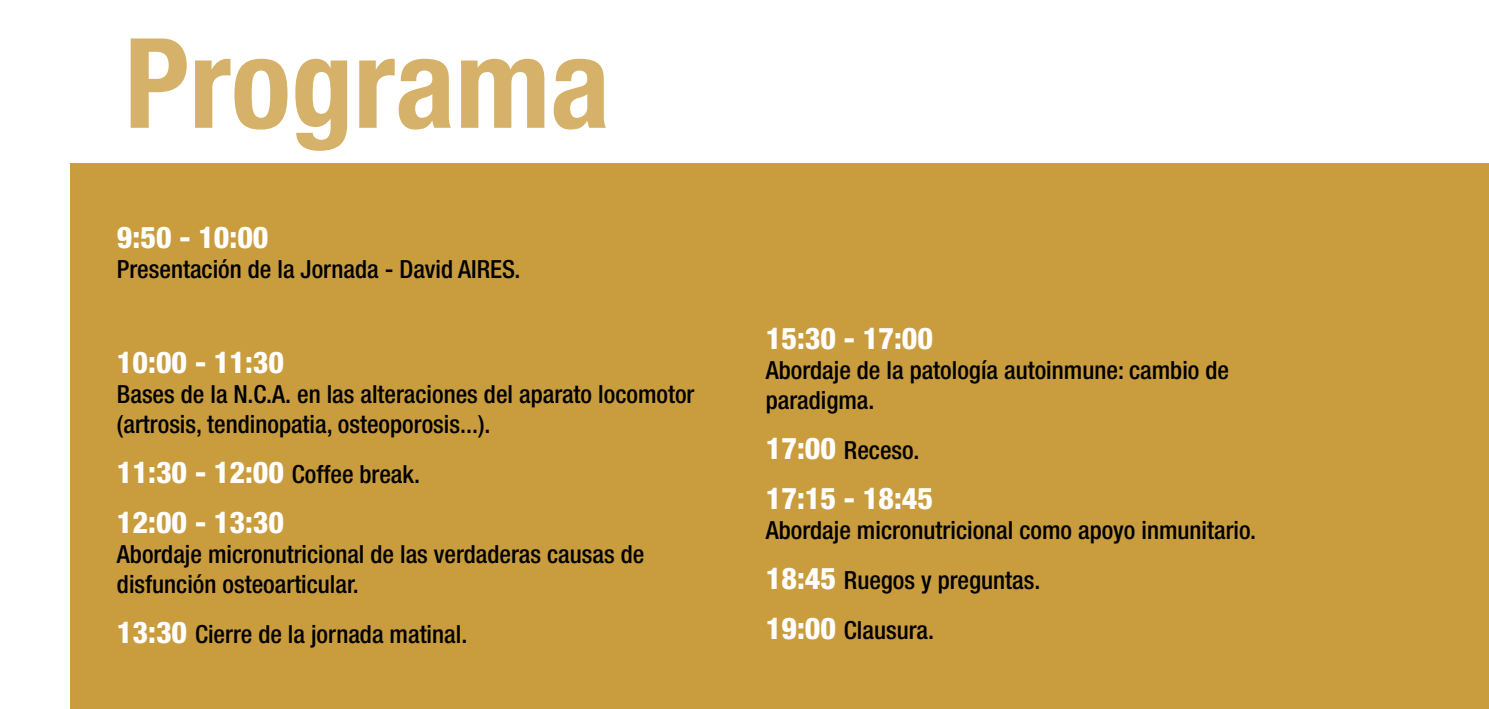
<style>
.page{position:relative;width:1489px;height:709px;background:#fff}
.page>*{position:absolute;margin:0;border:0;box-sizing:border-box;transform-origin:0 0}
.t1{font:700 condensed 125px "Helvetica Neue";color:#d6b169}
.t2{font:800 condensed 30px "Helvetica Neue";color:#fff}
.t3{font:500 condensed 25px/30px "Helvetica Neue";color:#000}
.s1{font-weight:800;font-size:30px;color:#fff}
</style>
<div class="page">
<div style="left:71px;top:164px;width:1417px;height:545px;background:#c99c3e"></div>
<h1 class="t1" style="left:124px;top:8px;width:487px">Programa</h1>
<p class="t2" style="left:117px;top:219px;width:153px">9:50 - 10:00</p>
<p class="t3" style="left:117px;top:254px;width:405px">Presentación de la Jornada - David AIRES.</p>
<p class="t2" style="left:117px;top:343px;width:169px">10:00 - 11:30</p>
<p class="t3" style="left:117px;top:378px;width:579px">Bases de la N.C.A. en las alteraciones del aparato locomotor (artrosis, tendinopatia, osteoporosis...).</p>
<p class="t3" style="left:117px;top:458px;width:304px"><span class="s1">11:30 - 12:00</span> Coffee break.</p>
<p class="t2" style="left:117px;top:504px;width:169px">12:00 - 13:30</p>
<p class="t3" style="left:117px;top:539px;width:529px">Abordaje micronutricional de las verdaderas causas de disfunción osteoarticular.</p>
<p class="t3" style="left:117px;top:619px;width:352px"><span class="s1">13:30</span> Cierre de la jornada matinal.</p>
<p class="t2" style="left:765px;top:319px;width:169px">15:30 - 17:00</p>
<p class="t3" style="left:765px;top:354px;width:464px">Abordaje de la patología autoinmune: cambio de paradigma.</p>
<p class="t3" style="left:765px;top:434px;width:155px"><span class="s1">17:00</span> Receso.</p>
<p class="t2" style="left:765px;top:480px;width:169px">17:15 - 18:45</p>
<p class="t3" style="left:765px;top:505px;width:492px;line-height:50.2px">Abordaje micronutricional como apoyo inmunitario.<br><span class="s1">18:45</span> Ruegos y preguntas.<br><span class="s1">19:00</span> Clausura.</p>
</div>
